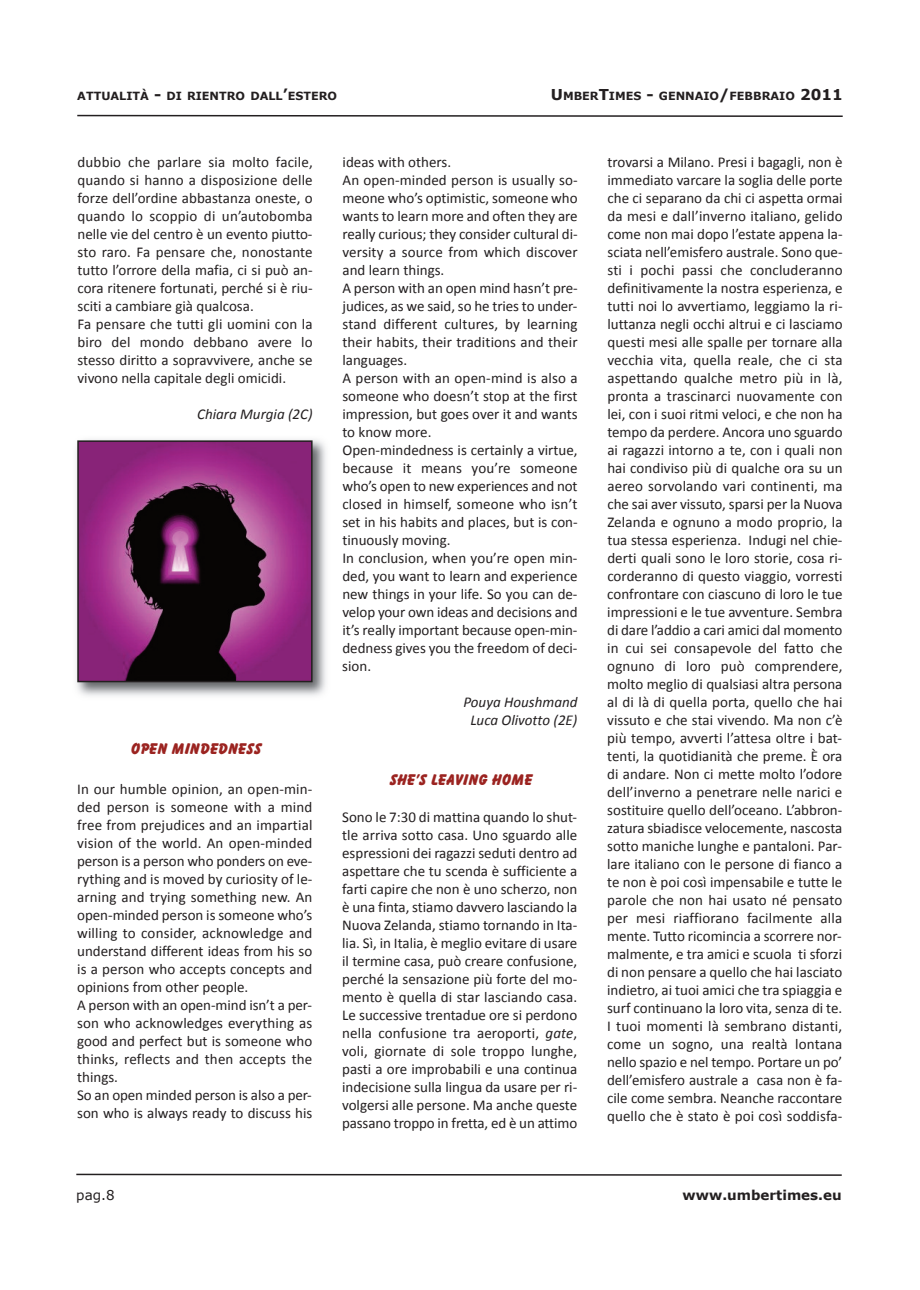
<style>
.page{position:relative;width:920px;height:1290px;background:#fff}
.page>*{position:absolute;margin:0;border:0;box-sizing:border-box;transform-origin:0 0}
.t1{font:15px/18px "Calibri";color:#231f20}
.t2{font:italic 15px/18px "Calibri";color:#231f20;text-align:center}
.t3{font:15px "Balloonist SF Bold";color:#9b2320}
.t4{font:700 13.5px "Verdana";color:#231f20}
.t5{font:13.5px "Verdana";color:#231f20}
.t6{font:700 11.25px "Verdana";color:#231f20}
.s1{font-size:15px}
.s2{font-style:italic}
</style>
<div class="page">
<svg style="left:77px;top:114px;width:766px;height:3px"></svg>
<svg style="left:76px;top:1173px;width:766px;height:3px"></svg>
<img style="left:76px;top:439px;width:250px;height:257px">
<img style="left:80px;top:443px;width:230px;height:236px">
<div style="left:77px;top:440px;width:236px;height:242px;border:2px solid #231f20"></div>
<p class="t6" style="left:77px;top:88px;width:261px">ATTUALITÀ <span class="s1">-</span> DI RIENTRO DALL<span class="s1">’</span>ESTERO</p>
<p class="t6" style="left:551px;top:89px;width:293px"><span class="s1">U</span>MBER<span class="s1">T</span>IMES <span class="s1">-</span> GENNAIO<span class="s1">/</span>FEBBRAIO <span class="s1">2011</span></p>
<p class="t1" style="left:77px;top:154px;width:237px">dubbio che parlare sia molto facile, quando si hanno a disposizione delle forze dell’ordine abbastanza oneste, o quando lo scoppio di un’autobomba nelle vie del centro è un evento piutto&shy;sto raro. Fa pensare che, nonostante tutto l’orrore della mafia, ci si può an&shy;cora ritenere fortunati, perché si è riu&shy;sciti a cambiare già qualcosa.<br>Fa pensare che tutti gli uomini con la biro del mondo debbano avere lo stesso diritto a sopravvivere, anche se vivono nella capitale degli omicidi.</p>
<p class="t2" style="left:197px;top:406px;width:117px">Chiara Murgia (2C)</p>
<p class="t3" style="left:129px;top:743px;width:132px">OPEN MINDEDNESS</p>
<p class="t1" style="left:77px;top:781px;width:237px">In our humble opinion, an open-min&shy;ded person is someone with a mind free from prejudices and an impartial vision of the world. An open-minded person is a person who ponders on eve&shy;rything and is moved by curiosity of le&shy;arning and trying something new. An open-minded person is someone who’s willing to consider, acknowledge and understand different ideas from his so is a person who accepts concepts and opinions from other people.<br>A person with an open-mind isn’t a per&shy;son who acknowledges everything as good and perfect but is someone who thinks, reflects and then accepts the things.<br>So an open minded person is also a per&shy;son who is always ready to discuss his</p>
<p class="t1" style="left:342px;top:154px;width:237px">ideas with others.<br>An open-minded person is usually so&shy;meone who’s optimistic, someone who wants to learn more and often they are really curious; they consider cultural di&shy;versity a source from which discover and learn things.<br>A person with an open mind hasn’t pre&shy;judices, as we said, so he tries to under&shy;stand different cultures, by learning their habits, their traditions and their languages.<br>A person with an open-mind is also a someone who doesn’t stop at the first impression, but goes over it and wants to know more.<br>Open-mindedness is certainly a virtue, because it means you’re someone who’s open to new experiences and not closed in himself, someone who isn’t set in his habits and places, but is con&shy;tinuously moving.<br>In conclusion, when you’re open min&shy;ded, you want to learn and experience new things in your life. So you can de&shy;velop your own ideas and decisions and it’s really important because open-min&shy;dedness gives you the freedom of deci&shy;sion.</p>
<p class="t2" style="left:463px;top:694px;width:115px">Pouya Houshmand<br>Luca Olivotto (2E)</p>
<p class="t3" style="left:388px;top:773px;width:144px">SHE'S LEAVING HOME</p>
<p class="t1" style="left:342px;top:809px;width:237px;text-align:justify">Sono le 7:30 di mattina quando lo shut&shy;tle arriva sotto casa. Uno sguardo alle espressioni dei ragazzi seduti dentro ad aspettare che tu scenda è sufficiente a farti capire che non è uno scherzo, non è una finta, stiamo davvero lasciando la Nuova Zelanda, stiamo tornando in Ita&shy;lia. Sì, in Italia, è meglio evitare di usare il termine casa, può creare confusione, perché la sensazione più forte del mo&shy;mento è quella di star lasciando casa.<br>Le successive trentadue ore si perdono nella confusione tra aeroporti, <span class="s2">gate</span>, voli, giornate di sole troppo lunghe, pasti a ore improbabili e una continua indecisione sulla lingua da usare per ri&shy;volgersi alle persone. Ma anche queste passano troppo in fretta, ed è un attimo</p>
<p class="t1" style="left:607px;top:154px;width:237px;text-align:justify">trovarsi a Milano. Presi i bagagli, non è immediato varcare la soglia delle porte che ci separano da chi ci aspetta ormai da mesi e dall’inverno italiano, gelido come non mai dopo l’estate appena la&shy;sciata nell’emisfero australe. Sono que&shy;sti i pochi passi che concluderanno definitivamente la nostra esperienza, e tutti noi lo avvertiamo, leggiamo la ri&shy;luttanza negli occhi altrui e ci lasciamo questi mesi alle spalle per tornare alla vecchia vita, quella reale, che ci sta aspettando qualche metro più in là, pronta a trascinarci nuovamente con lei, con i suoi ritmi veloci, e che non ha tempo da perdere. Ancora uno sguardo ai ragazzi intorno a te, con i quali non hai condiviso più di qualche ora su un aereo sorvolando vari continenti, ma che sai aver vissuto, sparsi per la Nuova Zelanda e ognuno a modo proprio, la tua stessa esperienza. Indugi nel chie&shy;derti quali sono le loro storie, cosa ri&shy;corderanno di questo viaggio, vorresti confrontare con ciascuno di loro le tue impressioni e le tue avventure. Sembra di dare l’addio a cari amici dal momento in cui sei consapevole del fatto che ognuno di loro può comprendere, molto meglio di qualsiasi altra persona al di là di quella porta, quello che hai vissuto e che stai vivendo. Ma non c’è più tempo, avverti l’attesa oltre i bat&shy;tenti, la quotidianità che preme. È ora di andare. Non ci mette molto l’odore dell’inverno a penetrare nelle narici e sostituire quello dell’oceano. L’abbron&shy;zatura sbiadisce velocemente, nascosta sotto maniche lunghe e pantaloni. Par&shy;lare italiano con le persone di fianco a te non è poi così impensabile e tutte le parole che non hai usato né pensato per mesi riaffiorano facilmente alla mente. Tutto ricomincia a scorrere nor&shy;malmente, e tra amici e scuola ti sforzi di non pensare a quello che hai lasciato indietro, ai tuoi amici che tra spiaggia e surf continuano la loro vita, senza di te.<br>I tuoi momenti là sembrano distanti, come un sogno, una realtà lontana nello spazio e nel tempo. Portare un po’ dell’emisfero australe a casa non è fa&shy;cile come sembra. Neanche raccontare quello che è stato è poi così soddisfa-</p>
<p class="t5" style="left:76px;top:1186px;width:40px">pag.8</p>
<p class="t4" style="left:683px;top:1187px;width:161px">WWW.UMBERTIMES.EU</p>
</div>
